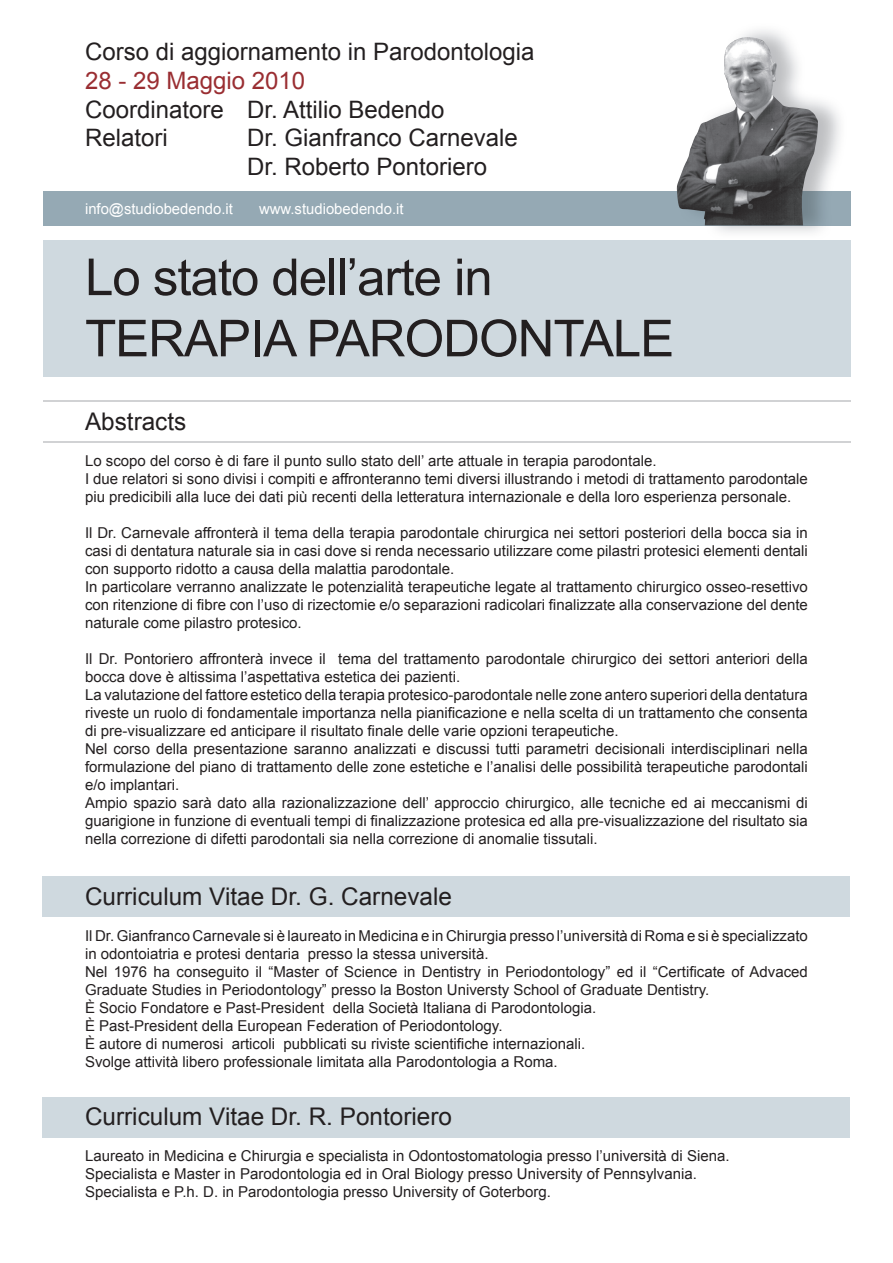
<style>
.page{position:relative;width:893px;height:1263px;background:#fff}
.page>*{position:absolute;margin:0;border:0;box-sizing:border-box;transform-origin:0 0}
.t1{font:51px/61.2px "Arial";letter-spacing:-.02em;color:#231f20}
.t2{font:24.3px "Arial";color:#231f20}
.t3{font:24px/28.8px "Arial";color:#231f20}
.t4{font:24px "Arial";color:#9a2e32}
.t5{font:15px/18px "Arial";color:#231f20}
.t6{font:14.85px "Arial";color:#fff}
</style>
<div class="page">
<div style="left:43px;top:876px;width:807px;height:40px;background:#cfd9df"></div>
<div style="left:43px;top:1097px;width:807px;height:40px;background:#cfd9df"></div>
<div style="left:43px;top:191px;width:807px;height:34px;background:#95a9b4"></div>
<div style="left:43px;top:241px;width:807px;height:136px;background:#cfd9df"></div>
<img style="left:677px;top:30px;width:174px;height:218px">
<img style="left:818px;top:191px;width:32px;height:34px">
<img style="left:677px;top:241px;width:173px;height:7px">
<img style="left:677px;top:37px;width:141px;height:188px">
<hr style="left:43px;top:400px;width:807px;height:2px;background:#d1d2d4">
<hr style="left:43px;top:441px;width:807px;height:1px;background:#d1d2d4">
<h3 class="t3" style="left:85px;top:37px;width:451px">Corso di aggiornamento in Parodontologia</h3>
<h3 class="t4" style="left:85px;top:67px;width:222px">28 - 29 Maggio 2010</h3>
<h3 class="t3" style="left:85px;top:95px;width:361px">Coordinatore Dr. Attilio Bedendo<br>Relatori</h3>
<h3 class="t3" style="left:247px;top:124px;width:272px">Dr. Gianfranco Carnevale<br>Dr. Roberto Pontoriero</h3>
<p class="t6" style="left:85px;top:200px;width:149px">info@studiobedendo.it</p>
<p class="t6" style="left:259px;top:200px;width:146px">www.studiobedendo.it</p>
<h1 class="t1" style="left:85px;top:247px;width:591px">Lo stato dell’arte in<br>TERAPIA PARODONTALE</h1>
<h2 class="t2" style="left:85px;top:408px;width:103px">Abstracts</h2>
<p class="t5" style="left:85px;top:452px;width:724px">Lo scopo del corso è di fare il punto sullo stato dell’ arte attuale in terapia parodontale.<br>I due relatori si sono divisi i compiti e affronteranno temi diversi illustrando i metodi di trattamento parodontale piu predicibili alla luce dei dati più recenti della letteratura internazionale e della loro esperienza personale.</p>
<p class="t5" style="left:85px;top:524px;width:724px">Il Dr. Carnevale affronterà il tema della terapia parodontale chirurgica nei settori posteriori della bocca sia in casi di dentatura naturale sia in casi dove si renda necessario utilizzare come pilastri protesici elementi dentali con supporto ridotto a causa della malattia parodontale.<br>In particolare verranno analizzate le potenzialità terapeutiche legate al trattamento chirurgico osseo-resettivo con ritenzione di fibre con l’uso di rizectomie e/o separazioni radicolari finalizzate alla conservazione del dente naturale come pilastro protesico.</p>
<p class="t5" style="left:85px;top:650px;width:724px">Il Dr. Pontoriero affronterà invece il tema del trattamento parodontale chirurgico dei settori anteriori della bocca dove è altissima l’aspettativa estetica dei pazienti.<br>La valutazione del fattore estetico della terapia protesico-parodontale nelle zone antero superiori della dentatura riveste un ruolo di fondamentale importanza nella pianificazione e nella scelta di un trattamento che consenta di pre-visualizzare ed anticipare il risultato finale delle varie opzioni terapeutiche.<br>Nel corso della presentazione saranno analizzati e discussi tutti parametri decisionali interdisciplinari nella formulazione del piano di trattamento delle zone estetiche e l’analisi delle possibilità terapeutiche parodontali e/o implantari.<br>Ampio spazio sarà dato alla razionalizzazione dell’ approccio chirurgico, alle tecniche ed ai meccanismi di guarigione in funzione di eventuali tempi di finalizzazione protesica ed alla pre-visualizzazione del risultato sia nella correzione di difetti parodontali sia nella correzione di anomalie tissutali.</p>
<h2 class="t2" style="left:85px;top:883px;width:368px">Curriculum Vitae Dr. G. Carnevale</h2>
<p class="t5" style="left:85px;top:926px;width:724px">Il Dr. Gianfranco Carnevale si è laureato in Medicina e in Chirurgia presso l’università di Roma e si è specializzato in odontoiatria e protesi dentaria presso la stessa università.<br>Nel 1976 ha conseguito il “Master of Science in Dentistry in Periodontology” ed il “Certificate of Advaced Graduate Studies in Periodontology” presso la Boston Universty School of Graduate Dentistry.<br>È Socio Fondatore e Past-President della Società Italiana di Parodontologia.<br>È Past-President della European Federation of Periodontology.<br>È autore di numerosi articoli pubblicati su riviste scientifiche internazionali.<br>Svolge attività libero professionale limitata alla Parodontologia a Roma.</p>
<h2 class="t2" style="left:85px;top:1103px;width:368px">Curriculum Vitae Dr. R. Pontoriero</h2>
<p class="t5" style="left:85px;top:1147px;width:646px">Laureato in Medicina e Chirurgia e specialista in Odontostomatologia presso l’università di Siena.<br>Specialista e Master in Parodontologia ed in Oral Biology presso University of Pennsylvania.<br>Specialista e P.h. D. in Parodontologia presso University of Goterborg.</p>
</div>
